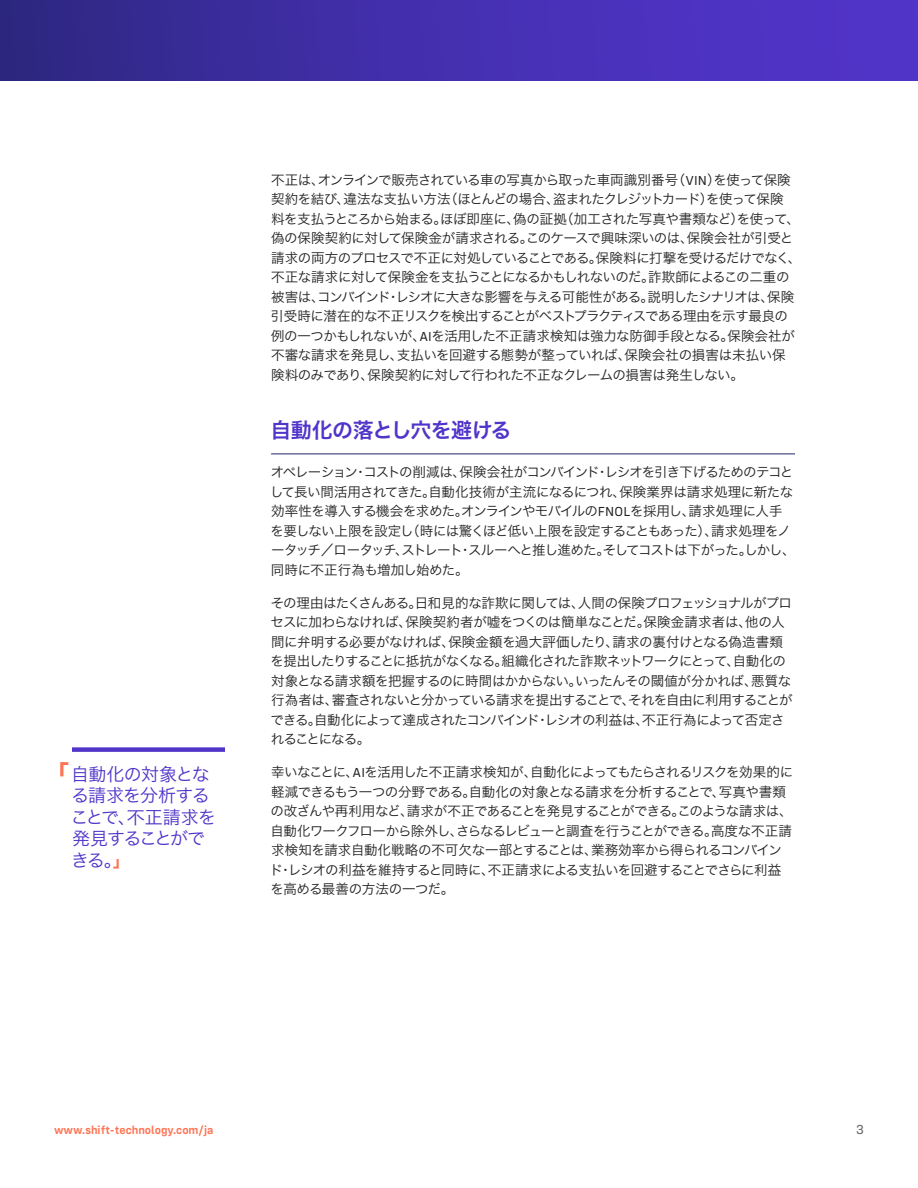
<style>
.page{position:relative;width:918px;height:1188px;background:#fff}
.page>*{position:absolute;margin:0;border:0;box-sizing:border-box;transform-origin:0 0}
.TXT_COURANT{font:27px "Hira Kaku Pro N W6";color:#ff7353}
.SH_Med_Subhead_Violet{font:21px "Hira Kaku Pro N W6";letter-spacing:-.035em;color:#5134c9}
.TXT_COURANT-2{font:18px/21.6px "Hira Kaku Pro N W3";letter-spacing:-.045em;color:#5134c9}
.B_Body_Copy{font:13.5px/19.5px "Hira Kaku Pro N W3";letter-spacing:-.045em;color:#212121}
.t1{font:13.5px "Config Rounded";color:#616161}
.t2{font:600 12px "Config Rounded";color:#ff7353}
.s1{font-family:"Hira Kaku Pro N W6";color:#ff7353}
.s2{font-family:"Config Rounded"}
</style>
<div class="page">
<div style="left:0;top:0;width:918px;height:81px;background:linear-gradient(to right,#302886,#5536d2)"></div>
<hr style="left:271px;top:454px;width:524px;height:1px;background:#24246e">
<div style="left:72px;top:747px;width:153px;height:5px;background:#5134c9"></div>
<p class="TXT_COURANT" style="left:42px;top:750px;width:28px">「</p>
<p class="TXT_COURANT-2" style="left:71px;top:762px;width:147px">自動化の対象となる請求を分析することで、不正請求を発見することができる。<span class="s1">」</span></p>
<p class="B_Body_Copy" style="left:271px;top:169px;width:532px">不正は、オンラインで販売されている車の写真から取った車両識別番号（<span class="s2">VIN</span>）を使って保険契約を結び、違法な支払い方法（ほとんどの場合、盗まれたクレジットカード）を使って保険<br>料を支払うところから始まる。ほぼ即座に、偽の証拠（加工された写真や書類など）を使って、偽の保険契約に対して保険金が請求される。このケースで興味深いのは、保険会社が引受と請求の両方のプロセスで不正に対処していることである。保険料に打撃を受けるだけでなく、不正な請求に対して保険金を支払うことになるかもしれないのだ。詐欺師によるこの二重の被害は、コンバインド・レシオに大きな影響を与える可能性がある。説明したシナリオは、保険引受時に潜在的な不正リスクを検出することがベストプラクティスである理由を示す最良の例の一つかもしれないが、<span class="s2">AI</span>を活用した不正請求検知は強力な防御手段となる。保険会社が不審な請求を発見し、支払いを回避する態勢が整っていれば、保険会社の損害は未払い保険料のみであり、保険契約に対して行われた不正なクレームの損害は発生しない。</p>
<p class="SH_Med_Subhead_Violet" style="left:270px;top:411px;width:243px">自動化の落とし穴を避ける</p>
<p class="B_Body_Copy" style="left:270px;top:461px;width:527px">オペレーション・コストの削減は、保険会社がコンバインド・レシオを引き下げるためのテコとして長い間活用されてきた。自動化技術が主流になるにつれ、保険業界は請求処理に新たな効率性を導入する機会を求めた。オンラインやモバイルの<span class="s2">FNOL</span>を採用し、請求処理に人手を要しない上限を設定し（時には驚くほど低い上限を設定することもあった）、請求処理をノータッチ／ロータッチ、ストレート・スルーへと推し進めた。そしてコストは下がった。しかし、同時に不正行為も増加し始めた。</p>
<p class="B_Body_Copy" style="left:270px;top:592px;width:524px">その理由はたくさんある。日和見的な詐欺に関しては、人間の保険プロフェッショナルがプロセスに加わらなければ、保険契約者が嘘をつくのは簡単なことだ。保険金請求者は、他の人間に弁明する必要がなければ、保険金額を過大評価したり、請求の裏付けとなる偽造書類を提出したりすることに抵抗がなくなる。組織化された詐欺ネットワークにとって、自動化の対象となる請求額を把握するのに時間はかからない。いったんその閾値が分かれば、悪質な行為者は、審査されないと分かっている請求を提出することで、それを自由に利用することができる。自動化によって達成されたコンバインド・レシオの利益は、不正行為によって否定されることになる。</p>
<p class="B_Body_Copy" style="left:270px;top:761px;width:525px">幸いなことに、<span class="s2">AI</span>を活用した不正請求検知が、自動化によってもたらされるリスクを効果的に軽減できるもう一つの分野である。自動化の対象となる請求を分析することで、写真や書類の改ざんや再利用など、請求が不正であることを発見することができる。このような請求は、自動化ワークフローから除外し、さらなるレビューと調査を行うことができる。高度な不正請求検知を請求自動化戦略の不可欠な一部とすることは、業務効率から得られるコンバインド・レシオの利益を維持すると同時に、不正請求による支払いを回避することでさらに利益を高める最善の方法の一つだ。</p>
<p class="t2" style="left:54px;top:1123px;width:161px">www.shift-technology.com/ja</p>
<p class="t1" style="left:856px;top:1121px;width:9px">3</p>
</div>
